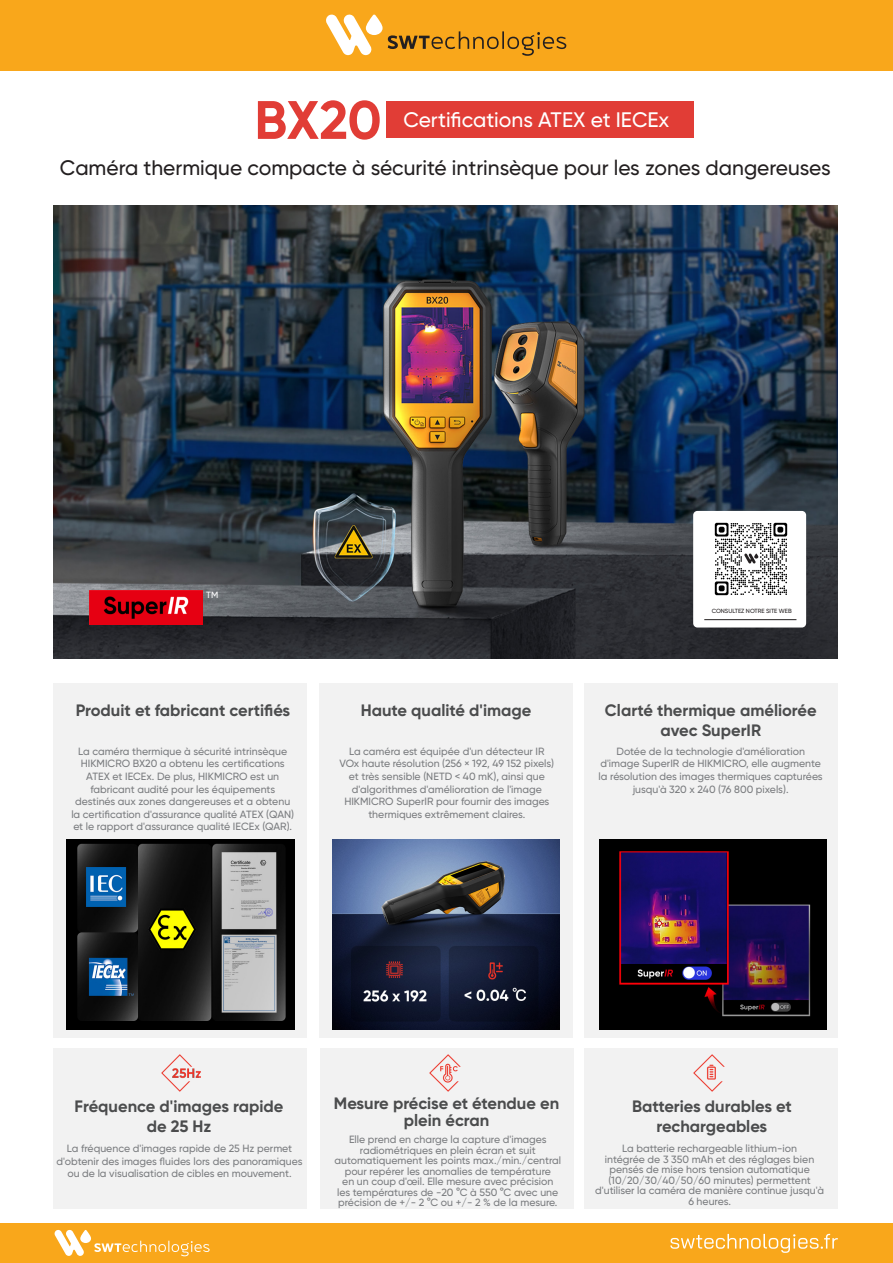
<style>
.page{position:relative;width:893px;height:1263px;background:#fff}
.page>*{position:absolute;margin:0;border:0;box-sizing:border-box;transform-origin:0 0}
.t1{font:700 54px "Gilroy";color:#e13d36}
.t2{font:500 21px "Gilroy";color:#231f20}
.t3{font:500 21px "Gilroy";color:#fff}
.t4{font:700 16.5px/19.8px "Gilroy";color:#4b4c4d;text-align:center}
.t5{font:500 10.5px/12.6px "Gilroy";color:#7a7c7f;text-align:center}
.t6{font:500 9px "Gilroy";color:#fff}
.t7{font:500 6px "Gilroy";color:#231f20}
</style>
<div class="page">
<div style="left:320px;top:683px;width:253px;height:354px;background:#f2f2f2"></div>
<div style="left:585px;top:683px;width:253px;height:354px;background:#f2f2f2"></div>
<div style="left:53px;top:1048px;width:253px;height:161px;background:#f2f2f2"></div>
<div style="left:321px;top:1048px;width:253px;height:161px;background:#f2f2f2"></div>
<div style="left:585px;top:1048px;width:253px;height:161px;background:#f2f2f2"></div>
<div style="left:53px;top:683px;width:253px;height:354px;background:#f2f2f2"></div>
<img style="left:53px;top:205px;width:785px;height:454px">
<div style="left:693px;top:511px;width:113px;height:116px;background:#fff;border-radius:4px"></div>
<hr style="left:704px;top:619px;width:92px;height:1px;background:#231f20">
<img style="left:430px;top:1055px;width:30px;height:37px">
<img style="left:694px;top:1055px;width:31px;height:37px">
<img style="left:161px;top:1055px;width:40px;height:37px">
<img style="left:67px;top:839px;width:227px;height:190px">
<img style="left:332px;top:839px;width:228px;height:190px">
<img style="left:599px;top:839px;width:227px;height:190px">
<div style="left:387px;top:101px;width:307px;height:37px;background:#e13d36"></div>
<img style="left:90px;top:591px;width:113px;height:33px">
<img style="left:714px;top:522px;width:74px;height:74px">
<div style="left:743px;top:549px;width:16px;height:19px;background:#fff"></div>
<svg style="left:744px;top:553px;width:14px;height:10px"></svg>
<div style="left:0;top:1224px;width:893px;height:39px;background:#f9a71b"></div>
<svg style="left:54px;top:1229px;width:156px;height:27px"></svg>
<svg style="left:670px;top:1234px;width:168px;height:19px"></svg>
<div style="left:0;top:0;width:892px;height:70px;background:#f9a71b"></div>
<svg style="left:326px;top:14px;width:240px;height:42px"></svg>
<h1 class="t1" style="left:254px;top:86px;width:129px">BX20</h1>
<h2 class="t2" style="left:60px;top:154px;width:772px">Caméra thermique compacte à sécurité intrinsèque pour les zones dangereuses</h2>
<h2 class="t3" style="left:403px;top:107px;width:268px">Certifications ATEX et IECEx</h2>
<p class="t6" style="left:206px;top:589px;width:14px">TM</p>
<h3 class="t4" style="left:76px;top:700px;width:216px">Produit et fabricant certifiés</h3>
<p class="t5" style="left:71px;top:745px;width:224px">La caméra thermique à sécurité intrinsèque HIKMICRO BX20 a obtenu les certifications ATEX et IECEx. De plus, HIKMICRO est un fabricant audité pour les équipements destinés aux zones dangereuses et a obtenu la certification d'assurance qualité ATEX (QAN) et le rapport d'assurance qualité IECEx (QAR).</p>
<h3 class="t4" style="left:361px;top:700px;width:172px">Haute qualité d'image</h3>
<p class="t5" style="left:340px;top:745px;width:216px">La caméra est équipée d'un détecteur IR VOx haute résolution (256 × 192, 49 152 pixels) et très sensible (NETD &lt; 40 mK), ainsi que d'algorithmes d'amélioration de l'image HIKMICRO SuperIR pour fournir des images thermiques extrêmement claires.</p>
<p class="t7" style="left:712px;top:607px;width:82px">CONSULTEZ NOTRE SITE WEB</p>
<h3 class="t4" style="left:605px;top:700px;width:213px">Clarté thermique améliorée avec SuperIR</h3>
<p class="t5" style="left:599px;top:745px;width:226px">Dotée de la technologie d'amélioration d'image SuperIR de HIKMICRO, elle augmente la résolution des images thermiques capturées jusqu'à 320 x 240 (76 800 pixels).</p>
<h3 class="t4" style="left:334px;top:1095px;width:227px;line-height:16.8px">Mesure précise et étendue en plein écran</h3>
<h3 class="t4" style="left:75px;top:1096px;width:210px">Fréquence d'images rapide de 25 Hz</h3>
<h3 class="t4" style="left:632px;top:1096px;width:161px">Batteries durables et rechargeables</h3>
<p class="t5" style="left:334px;top:1134px;width:228px;line-height:10.5px">Elle prend en charge la capture d'images radiométriques en plein écran et suit automatiquement les points max./min./central pour repérer les anomalies de température<br>en un coup d'œil. Elle mesure avec précision les températures de -20 °C à 550 °C avec une précision de +/- 2 °C ou +/- 2 % de la mesure.</p>
<p class="t5" style="left:57px;top:1142px;width:247px">La fréquence d'images rapide de 25 Hz permet d'obtenir des images fluides lors des panoramiques ou de la visualisation de cibles en mouvement.</p>
<p class="t5" style="left:595px;top:1143px;width:230px;line-height:10.5px">La batterie rechargeable lithium-ion<br>intégrée de 3 350 mAh et des réglages bien pensés de mise hors tension automatique (10/20/30/40/50/60 minutes) permettent d'utiliser la caméra de manière continue jusqu'à 6 heures.</p>
</div>
